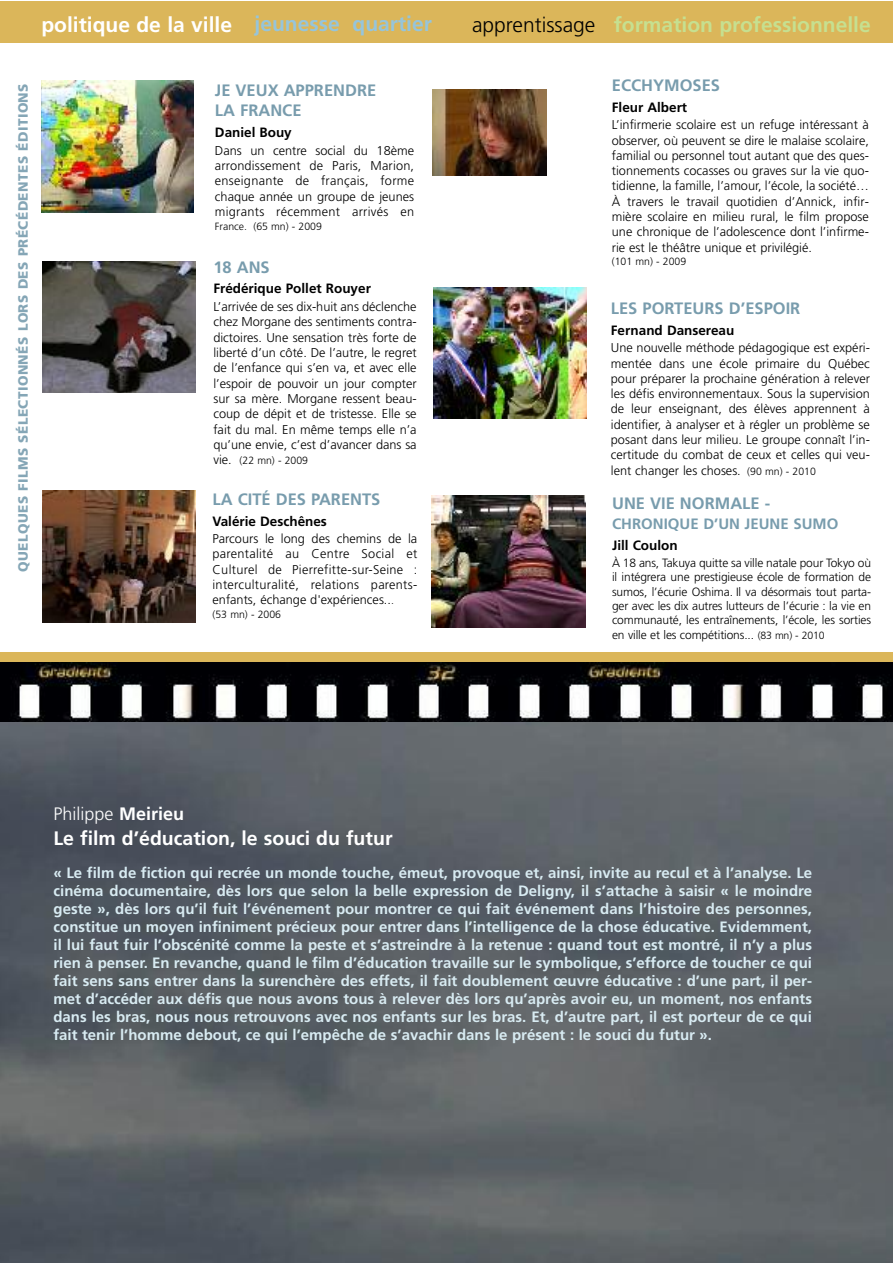
<style>
.page{position:relative;width:893px;height:1263px;background:#fff}
.page>*{position:absolute;margin:0;border:0;box-sizing:border-box;transform-origin:0 0}
.t1{font:700 21px "Frutiger";color:#c6e090}
.t2{font:700 21px "Frutiger";color:#fff}
.t3{font:700 21px "Frutiger";color:#96c5db}
.t4{font:700 19.5px "Frutiger";color:#fff}
.t5{font:300 18px "Frutiger";color:#fff}
.t6{font:700 16.5px/19.8px "Frutiger";color:#789cad}
.t7{font:700 15px/18px "Frutiger";color:#d8ebf2;text-align:justify}
.t8{font:700 15px "Frutiger";color:#789cad}
.t9{font:700 13.5px "Frutiger";color:#000}
.t10{font:900 13.5px "Frutiger";letter-spacing:.03em;color:#85a6b6}
.t11{font:300 12.75px/15.3px "Frutiger";color:#000;text-align:justify}
.t12{font:300 12px/14.5px "Frutiger";letter-spacing:-.01em;color:#000;text-align:justify}
.t13{font:300 10.5px "Frutiger";color:#000}
.s1{font-weight:300;color:#000}
.s2{font-size:12.75px}
.s3{font-size:10.5px}
.s4{font-weight:700}
</style>
<div class="page">
<div style="left:0;top:1px;width:892px;height:42px;background:#dbb65a"></div>
<div style="left:0;top:652px;width:892px;height:15px;background:#dbb65a"></div>
<img style="left:0;top:722px;width:892px;height:541px">
<img style="left:204px;top:662px;width:545px;height:60px">
<img style="left:749px;top:662px;width:143px;height:60px">
<img style="left:41px;top:81px;width:153px;height:132px">
<img style="left:0;top:662px;width:204px;height:60px">
<img style="left:42px;top:261px;width:153px;height:132px">
<img style="left:42px;top:491px;width:153px;height:131px">
<img style="left:432px;top:89px;width:115px;height:86px">
<img style="left:434px;top:288px;width:153px;height:131px">
<img style="left:432px;top:496px;width:153px;height:132px">
<h1 class="t3" style="left:255px;top:12px;width:179px">jeunesse quartier</h1>
<h1 class="t2" style="left:41px;top:12px;width:192px">politique de la ville</h1>
<h1 class="t1" style="left:472px;top:12px;width:400px"><span class="s1">apprentissage</span> formation professionnelle</h1>
<p class="t10" style="left:15px;top:572px;width:490px;rotate:-90deg">QUELQUES FILMS SÉLECTIONNÉS LORS DES PRÉCÉDENTES ÉDITIONS</p>
<p class="t6" style="left:215px;top:80px;width:163px">JE VEUX APPRENDRE<br>LA FRANCE</p>
<p class="t9" style="left:215px;top:124px;width:78px">Daniel Bouy</p>
<p class="t11" style="left:215px;top:143px;width:201px">Dans un centre social du 18ème arrondissement de Paris, Marion, enseignante de français, forme chaque année un groupe de jeunes migrants récemment arrivés en</p>
<p class="t13" style="left:215px;top:220px;width:109px">France. (65 mn) - 2009</p>
<p class="t6" style="left:213px;top:257px;width:58px">18 ANS</p>
<p class="t9" style="left:213px;top:281px;width:159px">Frédérique Pollet Rouyer</p>
<p class="t11" style="left:213px;top:299px;width:205px">L’arrivée de ses dix-huit ans déclenche chez Morgane des sentiments contra&shy;dictoires. Une sensation très forte de liberté d’un côté. De l’autre, le regret de l’enfance qui s’en va, et avec elle l’espoir de pouvoir un jour compter sur sa mère. Morgane ressent beau&shy;coup de dépit et de tristesse. Elle se fait du mal. En même temps elle n’a qu’une envie, c’est d’avancer dans sa</p>
<p class="t13" style="left:213px;top:455px;width:96px"><span class="s2">vie.</span> (22 mn) - 2009</p>
<p class="t6" style="left:213px;top:489px;width:169px">LA CITÉ DES PARENTS</p>
<p class="t9" style="left:213px;top:513px;width:116px">Valérie Deschênes</p>
<p class="t11" style="left:213px;top:531px;width:206px">Parcours le long des chemins de la parentalité au Centre Social et Culturel de Pierrefitte-sur-Seine : interculturalité, relations parents&shy;enfants, échange d'expériences..<span class="s3">.</span></p>
<p class="t13" style="left:213px;top:608px;width:70px">(53 mn) - 2006</p>
<p class="t6" style="left:612px;top:75px;width:110px">ECCHYMOSES</p>
<p class="t9" style="left:612px;top:99px;width:77px">Fleur Albert</p>
<p class="t11" style="left:612px;top:117px;width:259px">L’infirmerie scolaire est un refuge intéressant à observer, où peuvent se dire le malaise scolaire, familial ou personnel tout autant que des ques&shy;tionnements cocasses ou graves sur la vie quo&shy;tidienne, la famille, l’amour, l’école, la société… À travers le travail quotidien d’Annick, infir&shy;mière scolaire en milieu rural, le film propose une chronique de l’adolescence dont l’infirme&shy;rie est le théâtre unique et privilégié.</p>
<p class="t13" style="left:612px;top:256px;width:76px">(101 mn) - 2009</p>
<p class="t6" style="left:611px;top:298px;width:191px">LES PORTEURS D’ESPOIR</p>
<p class="t9" style="left:611px;top:322px;width:125px">Fernand Dansereau</p>
<p class="t11" style="left:611px;top:340px;width:261px">Une nouvelle méthode pédagogique est expéri&shy;mentée dans une école primaire du Québec pour préparer la prochaine génération à relever les défis environnementaux. Sous la supervision de leur enseignant, des élèves apprennent à identifier, à analyser et à régler un problème se posant dans leur milieu. Le groupe connaît l’in&shy;certitude du combat de ceux et celles qui veu&shy;lent changer les choses. <span class="s3">(90 mn) - 2010</span></p>
<p class="t6" style="left:612px;top:493px;width:160px">UNE VIE NORMALE -</p>
<p class="t8" style="left:612px;top:515px;width:228px">CHRONIQUE D’UN JEUNE SUMO</p>
<p class="t9" style="left:612px;top:537px;width:67px">Jill Coulon</p>
<p class="t12" style="left:612px;top:555px;width:260px">À 18 ans, Takuya quitte sa ville natale pour Tokyo où il intégrera une prestigieuse école de formation de sumos, l’écurie Oshima. Il va désormais tout parta&shy;ger avec les dix autres lutteurs de l’écurie : la vie en communauté, les entraînements, l’école, les sorties en ville et les compétitions... <span class="s3">(83 mn) - 2010</span></p>
<h3 class="t5" style="left:54px;top:804px;width:132px">Philippe <span class="s4">Meirieu</span></h3>
<h2 class="t4" style="left:54px;top:827px;width:341px">Le film d’éducation, le souci du futur</h2>
<p class="t7" style="left:53px;top:864px;width:760px">« Le film de fiction qui recrée un monde touche, émeut, provoque et, ainsi, invite au recul et à l’analyse. Le cinéma documentaire, dès lors que selon la belle expression de Deligny, il s’attache à saisir « le moindre geste », dès lors qu’il fuit l’événement pour montrer ce qui fait événement dans l’histoire des personnes, constitue un moyen infiniment précieux pour entrer dans l’intelligence de la chose éducative. Evidemment, il lui faut fuir l’obscénité comme la peste et s’astreindre à la retenue : quand tout est montré, il n’y a plus rien à penser. En revanche, quand le film d’éducation travaille sur le symbolique, s’efforce de toucher ce qui fait sens sans entrer dans la surenchère des effets, il fait doublement œuvre éducative : d’une part, il per&shy;met d’accéder aux défis que nous avons tous à relever dès lors qu’après avoir eu, un moment, nos enfants dans les bras, nous nous retrouvons avec nos enfants sur les bras. Et, d’autre part, il est porteur de ce qui fait tenir l’homme debout, ce qui l’empêche de s’avachir dans le présent : le souci du futur ».</p>
</div>
